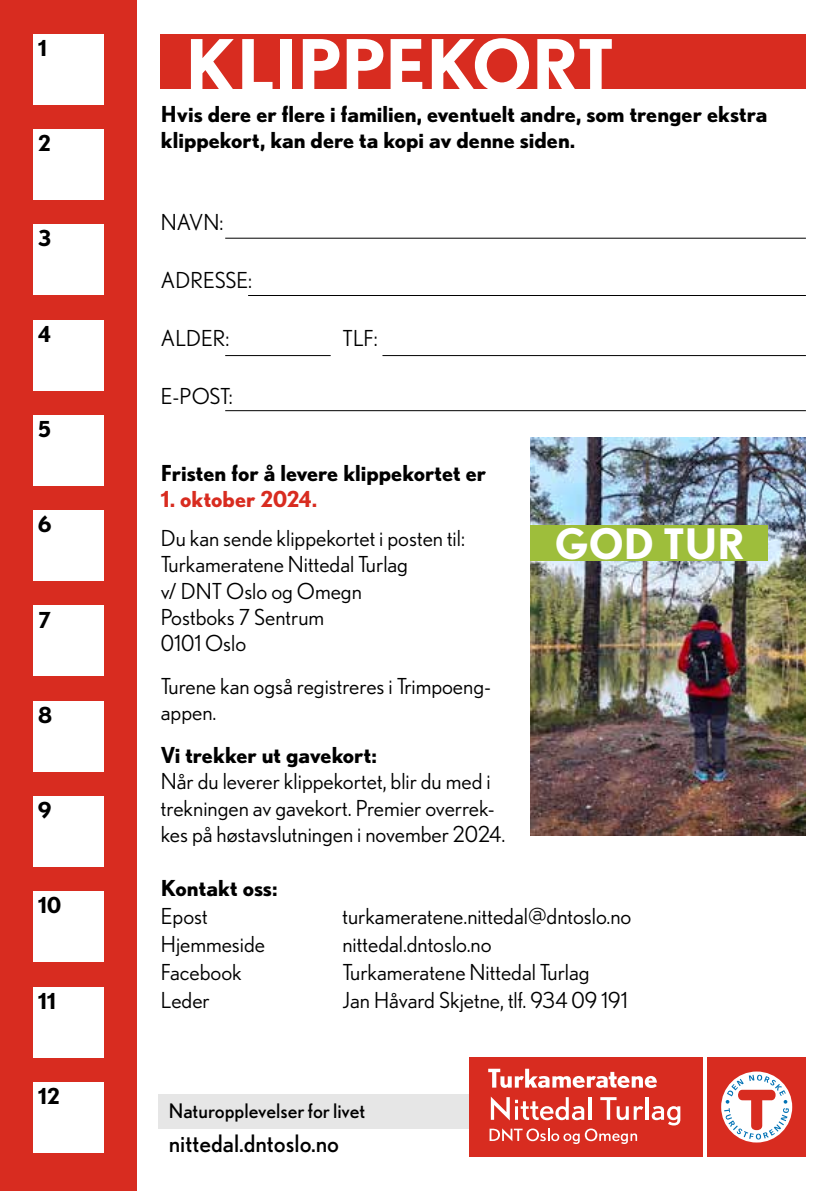
<style>
.page{position:relative;width:840px;height:1191px;background:#fff}
.page>*{position:absolute;margin:0;border:0;box-sizing:border-box;transform-origin:0 0}
.t1{font:700 72px "Nobel";color:#fff}
.t2{font:700 42px "Nobel";color:#fff}
.t3{font:24px "Nobel";color:#000}
.t4{font:22px/26.4px "Nobel";color:#000}
.t5{font:700 22px/26.4px "Nobel";color:#000}
.t6{font:700 22px "Nobel";color:#d82c20}
.t7{font:20px "Nobel";color:#000}
</style>
<div class="page">
<div style="left:158px;top:1094px;width:330px;height:34px;background:#e6e6e6"></div>
<div style="left:0;top:0;width:136px;height:1191px;background:#d82c20"></div>
<div style="left:706px;top:1057px;width:99px;height:100px;background:#d82c20"></div>
<div style="left:469px;top:1057px;width:233px;height:100px;background:#d82c20"></div>
<svg style="left:720px;top:1071px;width:71px;height:71px"></svg>
<svg style="left:723px;top:1074px;width:65px;height:65px"></svg>
<svg style="left:702px;top:1057px;width:1px;height:100px"></svg>
<svg style="left:488px;top:1068px;width:168px;height:20px"></svg>
<svg style="left:490px;top:1096px;width:94px;height:24px"></svg>
<hr style="left:588px;top:1097px;width:3px;height:22px;background:#fff">
<svg style="left:600px;top:1097px;width:43px;height:23px"></svg>
<hr style="left:644px;top:1097px;width:3px;height:22px;background:#fff">
<svg style="left:651px;top:1106px;width:29px;height:19px"></svg>
<svg style="left:489px;top:1128px;width:147px;height:16px"></svg>
<div style="left:161px;top:34px;width:644px;height:55px;background:#d82c20"></div>
<div style="left:34px;top:34px;width:70px;height:70px;background:#fff"></div>
<div style="left:34px;top:129px;width:70px;height:71px;background:#fff"></div>
<div style="left:34px;top:225px;width:70px;height:70px;background:#fff"></div>
<div style="left:34px;top:320px;width:70px;height:70px;background:#fff"></div>
<div style="left:34px;top:415px;width:70px;height:70px;background:#fff"></div>
<div style="left:34px;top:510px;width:70px;height:71px;background:#fff"></div>
<div style="left:34px;top:605px;width:70px;height:71px;background:#fff"></div>
<div style="left:34px;top:701px;width:70px;height:70px;background:#fff"></div>
<div style="left:34px;top:796px;width:70px;height:70px;background:#fff"></div>
<div style="left:34px;top:891px;width:70px;height:71px;background:#fff"></div>
<div style="left:34px;top:986px;width:70px;height:71px;background:#fff"></div>
<div style="left:34px;top:1082px;width:70px;height:70px;background:#fff"></div>
<hr style="left:225px;top:238px;width:580px;height:1px;background:#000">
<hr style="left:248px;top:295px;width:557px;height:1px;background:#000">
<hr style="left:382px;top:355px;width:423px;height:1px;background:#000">
<hr style="left:225px;top:355px;width:105px;height:1px;background:#000">
<hr style="left:225px;top:410px;width:580px;height:1px;background:#000">
<img style="left:530px;top:437px;width:275px;height:398px">
<div style="left:530px;top:526px;width:237px;height:35px;background:#9ebe3b"></div>
<p class="t5" style="left:38px;top:34px;width:10px">1</p>
<p class="t5" style="left:38px;top:129px;width:14px">2</p>
<p class="t5" style="left:38px;top:225px;width:15px">3</p>
<p class="t5" style="left:38px;top:320px;width:15px">4</p>
<p class="t5" style="left:38px;top:415px;width:15px">5</p>
<p class="t5" style="left:38px;top:510px;width:15px">6</p>
<p class="t5" style="left:38px;top:606px;width:14px">7</p>
<p class="t5" style="left:38px;top:701px;width:15px">8</p>
<p class="t5" style="left:38px;top:796px;width:15px">9</p>
<p class="t5" style="left:38px;top:891px;width:24px">10</p>
<p class="t5" style="left:38px;top:987px;width:19px">11</p>
<p class="t5" style="left:38px;top:1082px;width:23px">12</p>
<h1 class="t1" style="left:185px;top:23px;width:430px">KLIPPEKORT</h1>
<p class="t5" style="left:161px;top:100px;width:607px">Hvis dere er flere i familien, eventuelt andre, som trenger ekstra klippekort, kan dere ta kopi av denne siden.</p>
<p class="t4" style="left:161px;top:209px;width:64px">NAVN:</p>
<p class="t4" style="left:161px;top:267px;width:93px">ADRESSE:</p>
<p class="t4" style="left:161px;top:325px;width:70px">ALDER:</p>
<p class="t4" style="left:342px;top:325px;width:37px">TLF:</p>
<p class="t4" style="left:161px;top:383px;width:73px">E-POST:</p>
<p class="t5" style="left:161px;top:459px;width:327px">Fristen for å levere klippekortet er</p>
<p class="t6" style="left:161px;top:486px;width:158px">1. oktober 2024.</p>
<p class="t4" style="left:161px;top:524px;width:305px">Du kan sende klippekortet i posten til:<br>Turkameratene Nittedal Turlag<br>v/ DNT Oslo og Omegn<br>Postboks 7 Sentrum<br>0101 Oslo</p>
<p class="t4" style="left:161px;top:672px;width:331px">Turene kan også registreres i Trimpoeng&shy;appen.</p>
<p class="t5" style="left:161px;top:741px;width:217px">Vi trekker ut gavekort:</p>
<p class="t4" style="left:161px;top:768px;width:346px">Når du leverer klippekortet, blir du med i trekningen av gavekort. Premier overrek&shy;kes på høstavslutningen i november 2024.</p>
<p class="t5" style="left:161px;top:874px;width:118px">Kontakt oss:</p>
<p class="t4" style="left:161px;top:903px;width:48px">Epost</p>
<p class="t4" style="left:342px;top:903px;width:290px">turkameratene.nittedal@dntoslo.no</p>
<p class="t4" style="left:161px;top:931px;width:106px">Hjemmeside</p>
<p class="t4" style="left:342px;top:931px;width:150px">nittedal.dntoslo.no</p>
<p class="t4" style="left:161px;top:959px;width:82px">Facebook</p>
<p class="t4" style="left:342px;top:959px;width:248px">Turkameratene Nittedal Turlag</p>
<p class="t4" style="left:161px;top:987px;width:50px">Leder</p>
<p class="t4" style="left:342px;top:987px;width:286px">Jan Håvard Skjetne, tlf. 934 09 191</p>
<h2 class="t2" style="left:554px;top:519px;width:191px">GOD TUR</h2>
<p class="t7" style="left:169px;top:1099px;width:198px">Naturopplevelser for livet</p>
<p class="t3" style="left:169px;top:1129px;width:172px">nittedal.dntoslo.no</p>
</div>
